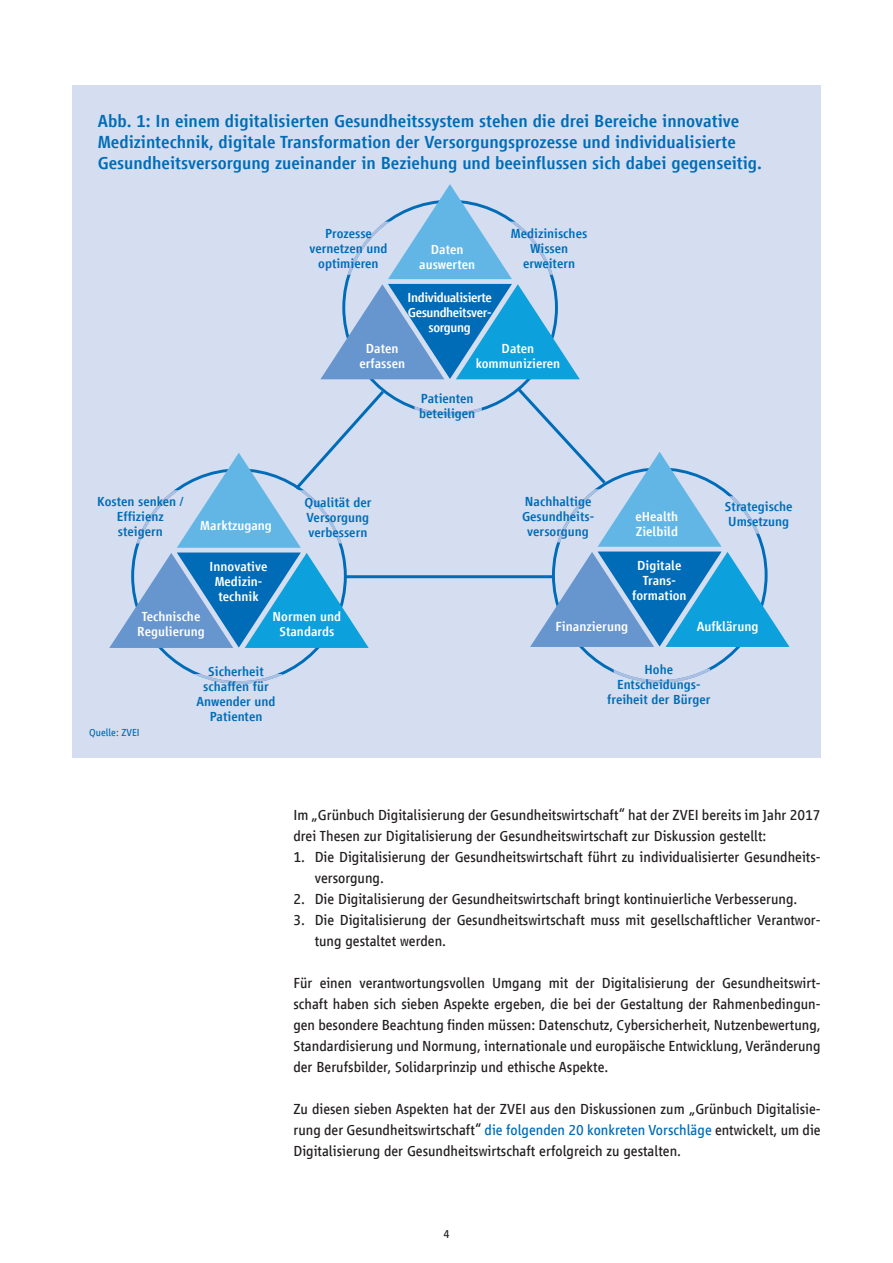
<style>
.page{position:relative;width:893px;height:1263px;background:#fff}
.page>*{position:absolute;margin:0;border:0;box-sizing:border-box;transform-origin:0 0}
.t1{font:500 18px/21px "Vialog LT Com";color:#006cb7}
.t2{font:15px/21px "Vialog LT Com";color:#231f20}
.t3{font:500 13.65px "Vialog LT Com";color:#fff}
.t4{font:500 13.5px/15px "Vialog LT Com";color:#006cb7;text-align:center}
.t5{font:500 13.5px/15px "Vialog LT Com";color:#fff;text-align:center}
.t6{font:500 13.5px/15px "Vialog LT Com";letter-spacing:-.03em;color:#fff;text-align:center}
.t7{font:12px "Vialog LT Com";color:#231f20}
.t8{font:10.5px "Vialog LT Com";color:#006cb7}
.s1{color:#006cb7}
</style>
<div class="page">
<div style="left:72px;top:85px;width:749px;height:672px;background:#d4def0"></div>
<svg style="left:158px;top:648px;width:162px;height:27px"></svg>
<svg style="left:191px;top:674px;width:91px;height:10px"></svg>
<svg style="left:342px;top:379px;width:216px;height:32px"></svg>
<svg style="left:414px;top:397px;width:68px;height:19px"></svg>
<svg style="left:320px;top:184px;width:260px;height:195px"></svg>
<svg style="left:579px;top:647px;width:161px;height:26px"></svg>
<svg style="left:614px;top:669px;width:96px;height:14px"></svg>
<svg style="left:109px;top:388px;width:283px;height:260px"></svg>
<svg style="left:502px;top:385px;width:288px;height:262px"></svg>
<hr style="left:346px;top:575px;width:207px;height:3px;background:#006cb7">
<p class="t1" style="left:98px;top:111px;width:666px">Abb. 1: In einem digitalisierten Gesundheitssystem stehen die drei Bereiche innovative<br>Medizintechnik, digitale Transformation der Versorgungsprozesse und individualisierte<br>Gesundheitsversorgung zueinander in Beziehung und beeinflussen sich dabei gegenseitig.</p>
<p class="t4" style="left:511px;top:226px;width:78px">Medizinisches<br>Wissen erweitern</p>
<p class="t4" style="left:309px;top:226px;width:80px">Prozesse vernetzen und optimieren</p>
<p class="t5" style="left:419px;top:242px;width:57px">Daten auswerten</p>
<p class="t6" style="left:408px;top:290px;width:86px">Individualisierte<br>Gesundheitsver&shy;sorgung</p>
<p class="t5" style="left:476px;top:341px;width:86px">Daten kommunizieren</p>
<p class="t5" style="left:359px;top:341px;width:47px">Daten erfassen</p>
<p class="t4" style="left:97px;top:494px;width:88px">Kosten senken /<br>Effizienz steigern</p>
<p class="t5" style="left:200px;top:518px;width:73px">Marktzugang</p>
<p class="t5" style="left:210px;top:559px;width:59px">Innovative<br>Medizin&shy;technik</p>
<p class="t4" style="left:304px;top:495px;width:69px;text-align:left">Qualität der<br>Versorgung verbessern</p>
<p class="t5" style="left:137px;top:609px;width:69px">Technische<br>Regulierung</p>
<p class="t5" style="left:273px;top:609px;width:70px">Normen und<br>Standards</p>
<p class="t8" style="left:89px;top:727px;width:52px">Quelle: ZVEI</p>
<p class="t4" style="left:197px;top:664px;width:80px">Sicherheit schaffen für<br>Anwender und<br>Patienten</p>
<p class="t4" style="left:419px;top:391px;width:58px;text-align:left">Patienten beteiligen</p>
<p class="t4" style="left:522px;top:494px;width:74px">Nachhaltige<br>Gesundheits&shy;versorgung</p>
<p class="t5" style="left:635px;top:509px;width:44px;text-align:left">eHealth<br>Zielbild</p>
<p class="t5" style="left:632px;top:558px;width:56px">Digitale<br>Trans&shy;formation</p>
<p class="t4" style="left:725px;top:499px;width:69px;text-align:left">Strategische<br>Umsetzung</p>
<p class="t3" style="left:555px;top:619px;width:74px">Finanzierung</p>
<p class="t3" style="left:697px;top:619px;width:63px">Aufklärung</p>
<p class="t4" style="left:607px;top:662px;width:105px">Hohe<br>Entscheidungs&shy;freiheit der Bürger</p>
<p class="t2" style="left:293px;top:805px;width:529px">Im „Grünbuch Digitalisierung der Gesundheitswirtschaft“ hat der ZVEI bereits im Jahr 2017 drei Thesen zur Digitalisierung der Gesundheitswirtschaft zur Diskussion gestellt:</p>
<p class="t2" style="left:315px;top:847px;width:507px;text-indent:-21px">1. Die Digitalisierung der Gesundheitswirtschaft führt zu individualisierter Gesundheits&shy;versorgung.</p>
<p class="t2" style="left:293px;top:889px;width:505px">2. Die Digitalisierung der Gesundheitswirtschaft bringt kontinuierliche Verbesserung.</p>
<p class="t2" style="left:315px;top:910px;width:507px;text-indent:-21px">3. Die Digitalisierung der Gesundheitswirtschaft muss mit gesellschaftlicher Verantwor&shy;tung gestaltet werden.</p>
<p class="t2" style="left:293px;top:973px;width:529px;text-align:justify">Für einen verantwortungsvollen Umgang mit der Digitalisierung der Gesundheitswirt&shy;schaft haben sich sieben Aspekte ergeben, die bei der Gestaltung der Rahmenbedingun&shy;gen besondere Beachtung finden müssen: Datenschutz, Cybersicherheit, Nutzenbewertung, Standardisierung und Normung, internationale und europäische Entwicklung, Veränderung der Berufsbilder, Solidarprinzip und ethische Aspekte.</p>
<p class="t2" style="left:293px;top:1099px;width:529px;text-align:justify">Zu diesen sieben Aspekten hat der ZVEI aus den Diskussionen zum „Grünbuch Digitalisie&shy;rung der Gesundheitswirtschaft“ <span class="s1">die folgenden 20 konkreten Vorschläge</span> entwickelt, um die Digitalisierung der Gesundheitswirtschaft erfolgreich zu gestalten.</p>
<p class="t7" style="left:443px;top:1227px;width:8px">4</p>
</div>
